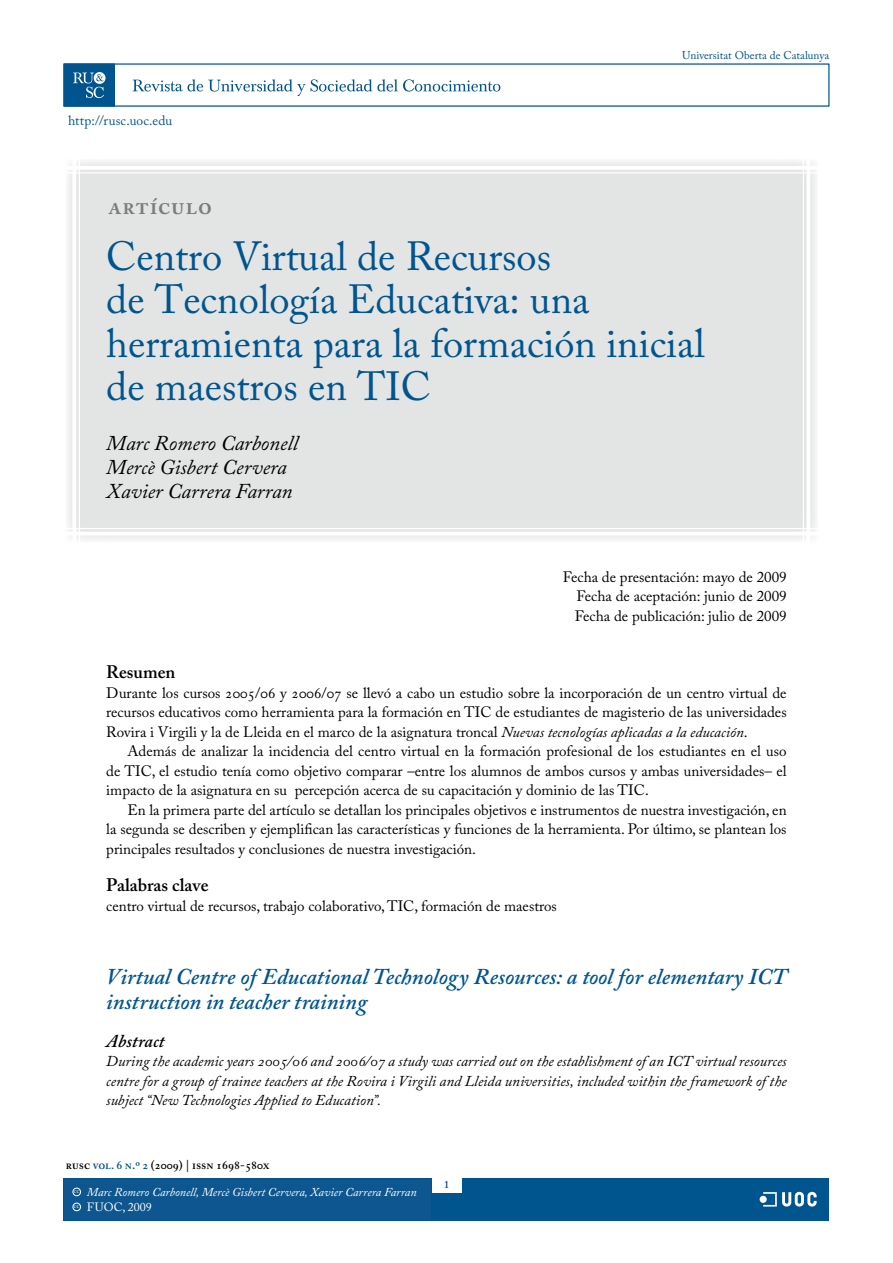
<style>
.page{position:relative;width:893px;height:1263px;background:#fff}
.page>*{position:absolute;margin:0;border:0;box-sizing:border-box;transform-origin:0 0}
.t1{font:40.5px/43.5px "Adobe Caslon Pro";color:#00558e}
.t2{font:600 24px "Adobe Caslon Pro";letter-spacing:.035em;color:#7b7c7e}
.t3{font:italic 600 22.5px/25.5px "Adobe Caslon Pro";color:#00558e}
.t4{font:italic 21px/24px "Adobe Caslon Pro";color:#000}
.t5{font:600 18px "Adobe Caslon Pro";color:#000}
.t6{font:italic 600 18px "Adobe Caslon Pro";color:#000}
.t7{font:15px/19.5px "Adobe Caslon Pro";color:#000;text-align:justify}
.t8{font:italic 15px/19.5px "Adobe Caslon Pro";color:#000;text-align:justify}
.t9{font:13.5px "Adobe Caslon Pro";letter-spacing:.01em;color:#00558e}
.t10{font:italic 12px "Adobe Caslon Pro";color:#fff}
.t11{font:italic 600 12px/13.5px "Adobe Caslon Pro";color:#fff}
.t12{font:600 12px "Adobe Caslon Pro";color:#000}
.t13{font:12px "Adobe Caslon Pro";color:#fff}
.t14{font:11.25px "Adobe Caslon Pro";color:#00558e}
.t15{font:600 10.5px "Adobe Caslon Pro";color:#00558e}
.t16{font:600 3.9px "Adobe Caslon Pro";color:#fff}
.s1{font-style:italic}
.s2{color:#00558e}
</style>
<div class="page">
<div style="left:66px;top:160px;width:752px;height:383px;background:#e3e4e4"></div>
<hr style="left:79px;top:157px;width:1px;height:405px;background:#fff">
<hr style="left:72px;top:157px;width:4px;height:405px;background:#fff">
<hr style="left:64px;top:528px;width:775px;height:1px;background:#fff">
<hr style="left:64px;top:532px;width:775px;height:3px;background:#fff">
<hr style="left:803px;top:127px;width:1px;height:427px;background:#fff">
<svg style="left:806px;top:160px;width:4px;height:383px;fill:#fff"></svg>
<hr style="left:60px;top:172px;width:776px;height:1px;background:#fff">
<hr style="left:60px;top:166px;width:776px;height:4px;background:#fff">
<div style="left:64px;top:1178px;width:765px;height:42px;background:#00558e"></div>
<div style="left:432px;top:1155px;width:29px;height:38px;background:#fff"></div>
<div style="left:64px;top:64px;width:50px;height:42px;background:#00558e"></div>
<div style="left:64px;top:64px;width:51px;height:42px;border:1px solid #00558e"></div>
<svg style="left:94px;top:72px;width:12px;height:12px"></svg>
<svg style="left:73px;top:73px;width:31px;height:25px"></svg>
<svg style="left:133px;top:79px;width:367px;height:17px"></svg>
<div style="left:760px;top:1196px;width:7px;height:7px;background:#fff;border-radius:50%"></div>
<svg style="left:763px;top:1192px;width:54px;height:14px"></svg>
<div style="left:64px;top:1178px;width:366px;height:41px;background:#0e568f"></div>
<div style="left:73px;top:1188px;width:8px;height:8px;border:1px solid #fff;border-radius:50%"></div>
<div style="left:73px;top:1203px;width:8px;height:8px;border:1px solid #fff;border-radius:50%"></div>
<p class="t9" style="left:68px;top:112px;width:106px">http://rusc.uoc.edu</p>
<p class="t14" style="left:682px;top:48px;width:149px">Universitat Oberta de Catalunya</p>
<p class="t2" style="left:108px;top:192px;width:105px">artículo</p>
<p class="t1" style="left:106px;top:234px;width:600px">Centro Virtual de Recursos<br>de Tecnología Educativa: una herramienta para la formación inicial de maestros en TIC</p>
<p class="t4" style="left:106px;top:431px;width:193px">Marc Romero Carbonell<br>Mercè Gisbert Cervera<br>Xavier Carrera Farran</p>
<p class="t7" style="left:575px;top:567px;width:213px;text-indent:-12px">Fecha de presentación: mayo de 2009<br>Fecha de aceptación: junio de 2009<br>Fecha de publicación: julio de 2009</p>
<p class="t5" style="left:106px;top:661px;width:71px">Resumen</p>
<p class="t7" style="left:106px;top:683px;width:682px">Durante los cursos 2005/06 y 2006/07 se llevó a cabo un estudio sobre la incorporación de un centro virtual de</p>
<p class="t7" style="left:106px;top:702px;width:682px">recursos educativos como herramienta para la formación en TIC de estudiantes de magisterio de las universidades</p>
<p class="t7" style="left:106px;top:722px;width:643px">Rovira i Virgili y la de Lleida en el marco de la asignatura troncal <span class="s1">Nuevas tecnologías aplicadas a la educación</span>.</p>
<p class="t7" style="left:128px;top:741px;width:661px">Además de analizar la incidencia del centro virtual en la formación profesional de los estudiantes en el uso</p>
<p class="t7" style="left:106px;top:761px;width:682px">de TIC, el estudio tenía como objetivo comparar –entre los alumnos de ambos cursos y ambas universidades– el</p>
<p class="t7" style="left:106px;top:780px;width:544px">impacto de la asignatura en su percepción acerca de su capacitación y dominio de las TIC.</p>
<p class="t7" style="left:128px;top:800px;width:661px">En la primera parte del artículo se detallan los principales objetivos e instrumentos de nuestra investigación, en</p>
<p class="t7" style="left:106px;top:819px;width:682px">la segunda se describen y ejemplifican las características y funciones de la herramienta. Por último, se plantean los</p>
<p class="t7" style="left:106px;top:839px;width:371px">principales resultados y conclusiones de nuestra investigación.</p>
<p class="t5" style="left:106px;top:874px;width:104px">Palabras clave</p>
<p class="t7" style="left:106px;top:896px;width:452px">centro virtual de recursos, trabajo colaborativo, TIC, formación de maestros</p>
<p class="t3" style="left:106px;top:963px;width:682px">Virtual Centre of Educational Technology Resources: a tool for elementary ICT instruction in teacher training</p>
<p class="t6" style="left:106px;top:1030px;width:60px">Abstract</p>
<p class="t8" style="left:106px;top:1051px;width:682px">During the academic years 2005/06 and 2006/07 a study was carried out on the establishment of an ICT virtual resources centre for a group of trainee teachers at the Rovira i Virgili and Lleida universities, included within the framework of the subject “New Technologies Applied to Education”.</p>
<p class="t12" style="left:66px;top:1157px;width:205px">rusc <span class="s2">vol. 6 n.º 2</span> (2009) | issn 1698-580x</p>
<p class="t11" style="left:70px;top:1185px;width:224px">Marc Romero Carbonell, Mercè Gisbert Cervera<br>Xavier Carrera Farran</p>
<p class="t16" style="left:74px;top:1190px;width:7px">CC</p>
<p class="t10" style="left:87px;top:1185px;width:331px">Marc Romero Carbonell, Mercè Gisbert Cervera, Xavier Carrera Farran</p>
<p class="t16" style="left:74px;top:1205px;width:7px">CC</p>
<p class="t13" style="left:87px;top:1200px;width:67px">FUOC, 2009</p>
<p class="t15" style="left:444px;top:1178px;width:6px">1</p>
</div>
